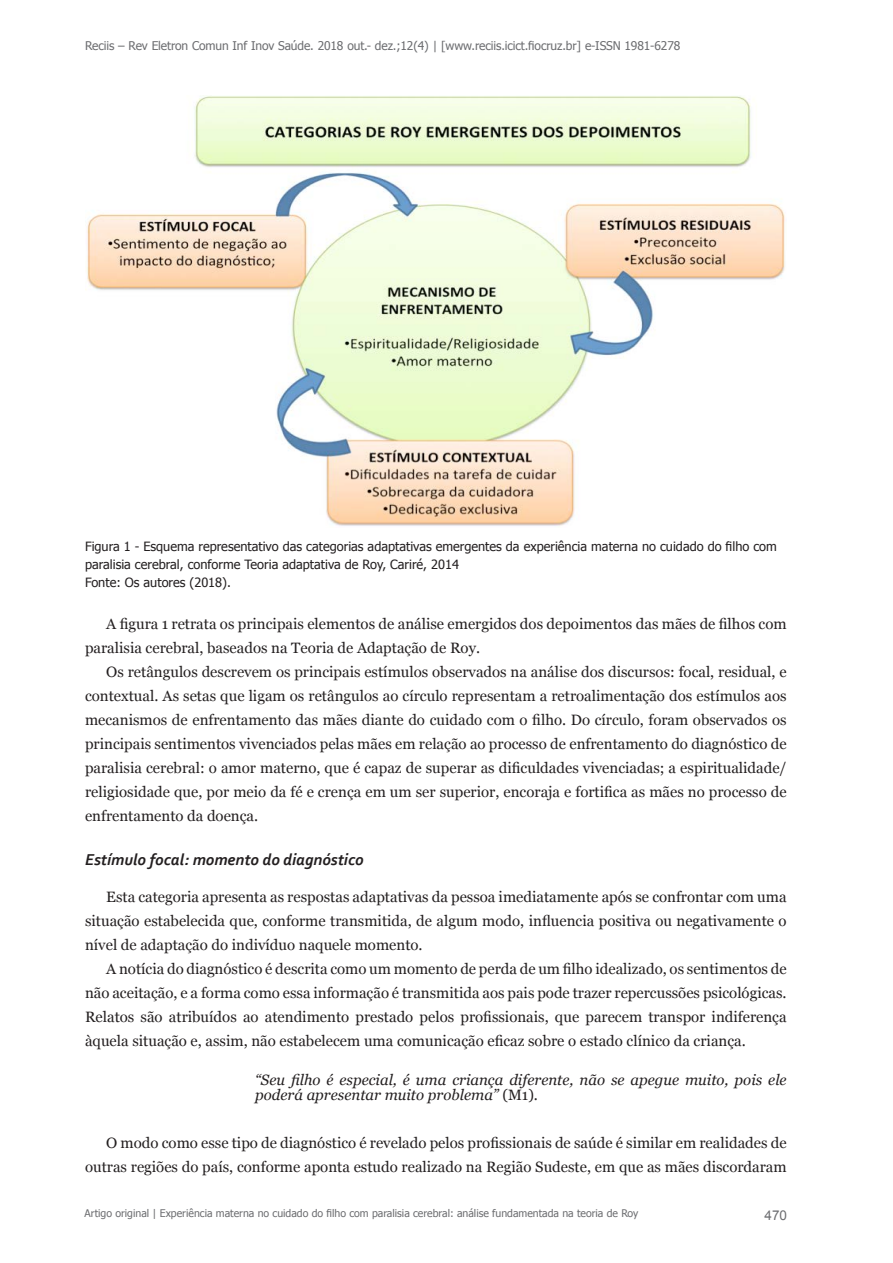
<style>
.page{position:relative;width:893px;height:1263px;background:#fff}
.page>*{position:absolute;margin:0;border:0;box-sizing:border-box;transform-origin:0 0}
.t1{font:italic 700 16.5px "Corbel";color:#231f20}
.t2{font:15px/24px "Georgia";color:#231f20;text-align:justify}
.t3{font:italic 15px/15px "Georgia";color:#231f20}
.t4{font:13.5px "Arial";color:#6c6d70}
.t5{font:12.75px/18px "Tahoma";color:#231f20}
.t6{font:12px "Tahoma";letter-spacing:-.01em;color:#6c6d70}
.t7{font:10.5px "Tahoma";color:#6c6d70}
.s1{font-style:normal}
</style>
<div class="page">
<img style="left:85px;top:96px;width:700px;height:430px">
<p class="t6" style="left:85px;top:38px;width:597px">Reciis – Rev Eletron Comun Inf Inov Saúde. 2018 out.- dez.;12(4) | [www.reciis.icict.fiocruz.br] e-ISSN 1981-6278</p>
<p class="t5" style="left:85px;top:537px;width:693px">Figura 1 - Esquema representativo das categorias adaptativas emergentes da experiência materna no cuidado do filho com paralisia cerebral, conforme Teoria adaptativa de Roy, Cariré, 2014<br>Fonte: Os autores (2018).</p>
<p class="t2" style="left:85px;top:612px;width:703px;text-indent:21px">A figura 1 retrata os principais elementos de análise emergidos dos depoimentos das mães de filhos com paralisia cerebral, baseados na Teoria de Adaptação de Roy.</p>
<p class="t2" style="left:85px;top:660px;width:703px;text-indent:21px">Os retângulos descrevem os principais estímulos observados na análise dos discursos: focal, residual, e contextual. As setas que ligam os retângulos ao círculo representam a retroalimentação dos estímulos aos mecanismos de enfrentamento das mães diante do cuidado com o filho. Do círculo, foram observados os principais sentimentos vivenciados pelas mães em relação ao processo de enfrentamento do diagnóstico de paralisia cerebral: o amor materno, que é capaz de superar as dificuldades vivenciadas; a espiritualidade/ religiosidade que, por meio da fé e crença em um ser superior, encoraja e fortifica as mães no processo de enfrentamento da doença.</p>
<p class="t1" style="left:85px;top:849px;width:280px">Estímulo focal: momento do diagnóstico</p>
<p class="t2" style="left:85px;top:885px;width:703px;text-indent:21px">Esta categoria apresenta as respostas adaptativas da pessoa imediatamente após se confrontar com uma situação estabelecida que, conforme transmitida, de algum modo, influencia positiva ou negativamente o nível de adaptação do indivíduo naquele momento.</p>
<p class="t2" style="left:85px;top:957px;width:703px;text-indent:21px">A notícia do diagnóstico é descrita como um momento de perda de um filho idealizado, os sentimentos de não aceitação, e a forma como essa informação é transmitida aos pais pode trazer repercussões psicológicas.<br>Relatos são atribuídos ao atendimento prestado pelos profissionais, que parecem transpor indiferença àquela situação e, assim, não estabelecem uma comunicação eficaz sobre o estado clínico da criança.</p>
<p class="t3" style="left:255px;top:1072px;width:533px">“Seu filho é especial, é uma criança diferente, não se apegue muito, pois ele poderá apresentar muito problema” <span class="s1">(M1).</span></p>
<p class="t2" style="left:85px;top:1131px;width:703px;text-align:right">O modo como esse tipo de diagnóstico é revelado pelos profissionais de saúde é similar em realidades de outras regiões do país, conforme aponta estudo realizado na Região Sudeste, em que as mães discordaram</p>
<p class="t7" style="left:85px;top:1206px;width:555px">Artigo original | Experiência materna no cuidado do filho com paralisia cerebral: análise fundamentada na teoria de Roy</p>
<p class="t4" style="left:765px;top:1206px;width:24px">470</p>
</div>
